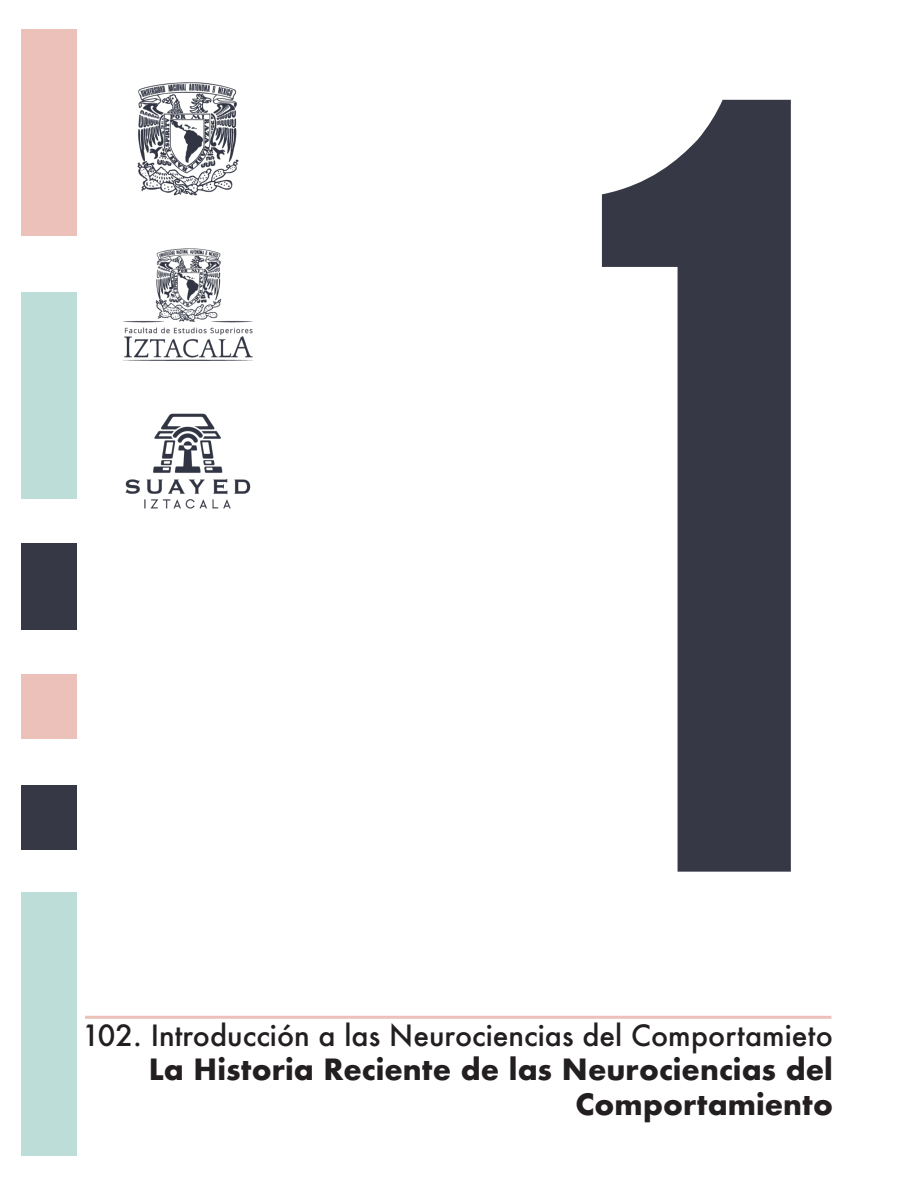
<style>
.page{position:relative;width:918px;height:1188px;background:#fff}
.page>*{position:absolute;margin:0;border:0;box-sizing:border-box;transform-origin:0 0}
.t1{font:1050px "League Gothic";color:#363845}
.t2{font:700 28.5px/34.2px "Futura";color:#231f20;text-align:right}
.t3{font:500 28.5px "Futura";color:#231f20}
</style>
<div class="page">
<div style="left:21px;top:30px;width:56px;height:206px;background:#ecc1ba"></div>
<div style="left:21px;top:292px;width:56px;height:207px;background:#bdddd8"></div>
<div style="left:21px;top:892px;width:56px;height:264px;background:#bdddd8"></div>
<div style="left:21px;top:674px;width:56px;height:65px;background:#ecc1ba"></div>
<div style="left:21px;top:544px;width:56px;height:86px;background:#363845"></div>
<div style="left:21px;top:785px;width:56px;height:64px;background:#363845"></div>
<hr style="left:85px;top:1016px;width:746px;height:3px;background:#ecc1ba">
<img style="left:123px;top:82px;width:130px;height:427px">
<p class="t1" style="left:589px;top:-128px;width:245px">1</p>
<p class="t3" style="left:82px;top:1016px;width:752px">102. Introducción a las Neurociencias del Comportamieto</p>
<p class="t2" style="left:149px;top:1053px;width:686px">La Historia Reciente de las Neurociencias del<br>Comportamiento</p>
</div>
